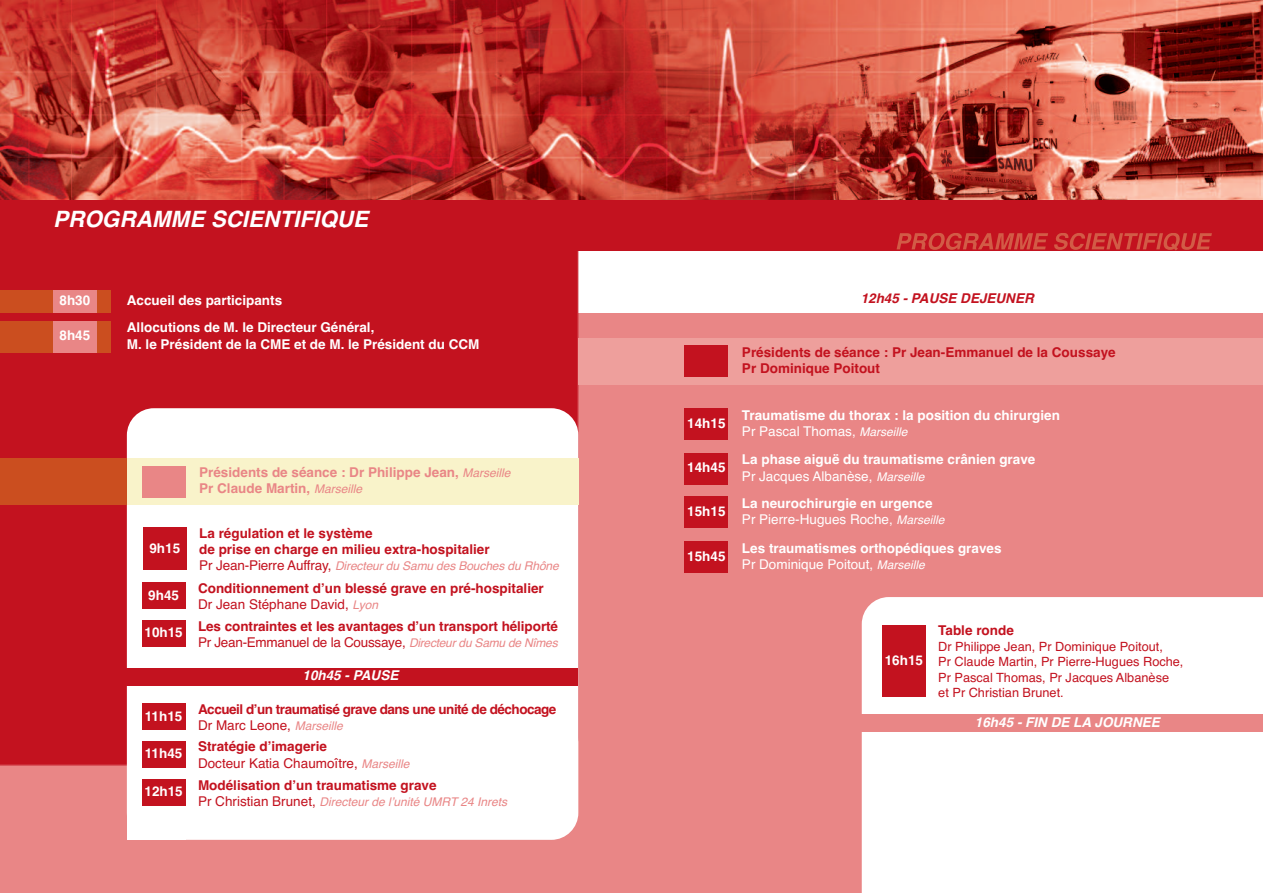
<style>
.page{position:relative;width:1263px;height:893px;background:#fff}
.page>*{position:absolute;margin:0;border:0;box-sizing:border-box;transform-origin:0 0}
.t1{font:italic 700 22.5px "Helvetica";color:#fff}
.t2{font:700 13.5px/16.2px "Helvetica";color:#fff}
.t3{font:700 13.5px/16.2px "Helvetica";color:#c3121f}
.t4{font:700 13.5px/16.2px "Helvetica";letter-spacing:-.035em;color:#c3121f}
.t5{font:700 13.5px/16.2px "Helvetica";color:#e98686}
.t6{font:13.5px/16.2px "Helvetica";color:#c3121f}
.t7{font:italic 700 13.5px "Helvetica";color:#fff}
.t8{font:italic 700 13.5px "Helvetica";color:#c3121f}
.t9{font:12.75px/15.3px "Helvetica";color:#c3121f}
.t10{font:italic 12px "Helvetica";letter-spacing:-.01em;color:#e98686}
.s1{font-weight:400;font-style:italic;font-size:12px}
.s2{font-style:normal;font-size:13.5px;color:#c3121f}
.s3{font-weight:400}
.s4{font-weight:400;font-style:italic;font-size:12px;color:#e98686}
.s5{font-weight:700}
.s6{font-style:italic;font-size:12px;color:#e98686}
</style>
<div class="page">
<div style="left:0;top:233px;width:1263px;height:660px;background:#e98686"></div>
<div style="left:578px;top:251px;width:685px;height:62px;background:#fff"></div>
<div style="left:0;top:251px;width:578px;height:514px;background:#c3121f"></div>
<div style="left:0;top:161px;width:1263px;height:90px;background:#c3121f"></div>
<img style="left:0;top:0;width:1263px;height:200px">
<svg style="left:896px;top:233px;width:214px;height:17px"></svg>
<div style="left:0;top:290px;width:111px;height:23px;background:#cb4e1f"></div>
<div style="left:53px;top:290px;width:44px;height:23px;background:#e98686"></div>
<div style="left:0;top:321px;width:111px;height:32px;background:#cb4e1f"></div>
<div style="left:53px;top:321px;width:44px;height:32px;background:#e98686"></div>
<div style="left:127px;top:408px;width:451px;height:432px;background:#fff;border-radius:27px"></div>
<div style="left:862px;top:597px;width:401px;height:296px;background:#fff"></div>
<div style="left:127px;top:799px;width:58px;height:41px;background:#fff"></div>
<div style="left:143px;top:528px;width:44px;height:42px;background:#c3121f"></div>
<div style="left:882px;top:625px;width:44px;height:72px;background:#c3121f"></div>
<div style="left:142px;top:621px;width:43px;height:26px;background:#c3121f"></div>
<div style="left:123px;top:668px;width:455px;height:17px;background:#c3121f"></div>
<div style="left:861px;top:714px;width:402px;height:18px;background:#e98686"></div>
<div style="left:142px;top:583px;width:43px;height:26px;background:#c3121f"></div>
<div style="left:142px;top:704px;width:43px;height:26px;background:#c3121f"></div>
<div style="left:142px;top:741px;width:43px;height:27px;background:#c3121f"></div>
<div style="left:142px;top:779px;width:43px;height:27px;background:#c3121f"></div>
<div style="left:0;top:458px;width:127px;height:47px;background:#cb4e1f"></div>
<div style="left:127px;top:458px;width:451px;height:47px;background:#f9f3ca"></div>
<div style="left:142px;top:466px;width:43px;height:31px;background:#e98686"></div>
<div style="left:578px;top:338px;width:685px;height:47px;background:#ee9f9c"></div>
<div style="left:685px;top:345px;width:43px;height:32px;background:#c3121f"></div>
<div style="left:685px;top:408px;width:43px;height:32px;background:#c3121f"></div>
<div style="left:685px;top:453px;width:43px;height:32px;background:#c3121f"></div>
<div style="left:685px;top:496px;width:43px;height:32px;background:#c3121f"></div>
<div style="left:685px;top:541px;width:43px;height:32px;background:#c3121f"></div>
<h1 class="t1" style="left:53px;top:206px;width:317px">PROGRAMME SCIENTIFIQUE</h1>
<p class="t2" style="left:60px;top:292px;width:32px">8h30</p>
<p class="t2" style="left:127px;top:292px;width:157px">Accueil des participants</p>
<p class="t2" style="left:60px;top:328px;width:32px">8h45</p>
<p class="t2" style="left:127px;top:320px;width:354px">Allocutions de M. le Directeur Général,<br>M. le Président de la CME et de M. le Président du CCM</p>
<p class="t2" style="left:149px;top:540px;width:32px">9h15</p>
<p class="t5" style="left:199px;top:464px;width:313px">Présidents de séance : Dr Philippe Jean, <span class="s1">Marseille<br></span>Pr Claude Martin, <span class="s1">Marseille</span></p>
<p class="t3" style="left:199px;top:525px;width:292px">La régulation et le système<br>de prise en charge en milieu extra-hospitalier</p>
<p class="t10" style="left:199px;top:559px;width:361px"><span class="s2">Pr Jean-Pierre Auffray,</span> Directeur du Samu des Bouches du Rhône</p>
<p class="t2" style="left:148px;top:587px;width:32px">9h45</p>
<p class="t3" style="left:198px;top:580px;width:347px">Conditionnement d’un blessé grave en pré-hospitalier<br><span class="s3">Dr Jean Stéphane David,</span> <span class="s4">Lyon</span></p>
<p class="t2" style="left:144px;top:625px;width:40px">10h15</p>
<p class="t3" style="left:198px;top:618px;width:362px">Les contraintes et les avantages d’un transport héliporté<br><span class="s3">Pr Jean-Emmanuel de la Coussaye,</span> <span class="s4">Directeur du Samu de Nîmes</span></p>
<p class="t7" style="left:303px;top:668px;width:97px">10h45 - PAUSE</p>
<p class="t2" style="left:145px;top:708px;width:39px">11h15</p>
<p class="t4" style="left:198px;top:701px;width:360px">Accueil d’un traumatisé grave dans une unité de déchocage<br><span class="s3">Dr Marc Leone,</span> <span class="s4">Marseille</span></p>
<p class="t2" style="left:145px;top:745px;width:39px">11h45</p>
<p class="t6" style="left:198px;top:739px;width:213px"><span class="s5">Stratégie d’imagerie<br></span>Docteur Katia Chaumoître, <span class="s6">Marseille</span></p>
<p class="t2" style="left:144px;top:784px;width:40px">12h15</p>
<p class="t3" style="left:198px;top:777px;width:240px">Modélisation d’un traumatisme grave</p>
<p class="t10" style="left:198px;top:795px;width:311px"><span class="s2">Pr Christian Brunet,</span> Directeur de lʼunité UMRT 24 Inrets</p>
<p class="t8" style="left:861px;top:290px;width:175px">12h45 - PAUSE DEJEUNER</p>
<p class="t3" style="left:742px;top:344px;width:375px">Présidents de séance : Pr Jean-Emmanuel de la Coussaye<br>Pr Dominique Poitout</p>
<p class="t2" style="left:687px;top:415px;width:40px">14h15</p>
<p class="t2" style="left:742px;top:407px;width:320px">Traumatisme du thorax : la position du chirurgien<br><span class="s3">Pr Pascal Thomas,</span> <span class="s1">Marseille</span></p>
<p class="t2" style="left:687px;top:460px;width:40px">14h45</p>
<p class="t2" style="left:742px;top:452px;width:295px">La phase aiguë du traumatisme crânien grave<br><span class="s3">Pr Jacques Albanèse,</span> <span class="s1">Marseille</span></p>
<p class="t2" style="left:687px;top:503px;width:40px">15h15</p>
<p class="t2" style="left:742px;top:495px;width:204px">La neurochirurgie en urgence<br><span class="s3">Pr Pierre-Hugues Roche,</span> <span class="s1">Marseille</span></p>
<p class="t2" style="left:687px;top:548px;width:40px">15h45</p>
<p class="t2" style="left:742px;top:540px;width:261px">Les traumatismes orthopédiques graves<br><span class="s3">Pr Dominique Poitout,</span> <span class="s1">Marseille</span></p>
<p class="t2" style="left:885px;top:652px;width:40px">16h15</p>
<p class="t3" style="left:938px;top:623px;width:77px">Table ronde</p>
<p class="t9" style="left:938px;top:639px;width:247px">Dr Philippe Jean, Pr Dominique Poitout,<br>Pr Claude Martin, Pr Pierre-Hugues Roche, Pr Pascal Thomas, Pr Jacques Albanèse<br>et Pr Christian Brunet.</p>
<p class="t7" style="left:975px;top:715px;width:186px">16h45 - FIN DE LA JOURNEE</p>
</div>
